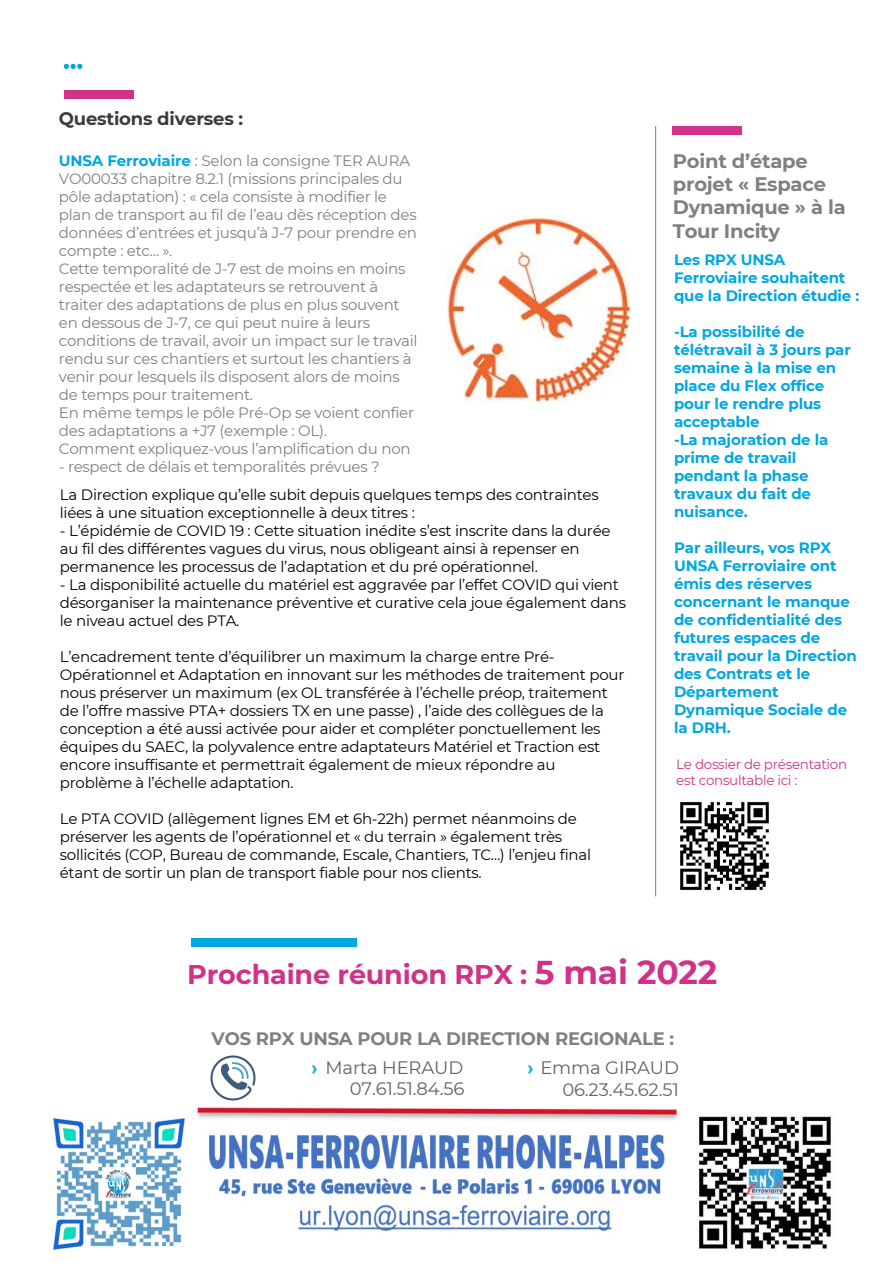
<style>
.page{position:relative;width:893px;height:1263px;background:#fff}
.page>*{position:absolute;margin:0;border:0;box-sizing:border-box;transform-origin:0 0}
.t1{font:700 27px "Montserrat";letter-spacing:-.005em;color:#cf3288}
.t2{font:700 19.5px/23.4px "Montserrat";letter-spacing:-.01em;color:#808080}
.t3{font:700 18px/29.2px "Montserrat";letter-spacing:-.01em;color:#808080}
.t4{font:18px "Montserrat";letter-spacing:-.01em;color:#646363}
.t5{font:700 18px "Montserrat";letter-spacing:-.015em;color:#3c3c3b}
.t6{font:15px/18px "Montserrat";letter-spacing:-.015em;color:#000}
.t7{font:15px/18px "Montserrat";letter-spacing:-.015em;color:#808080}
.t8{font:700 15px/18px "Montserrat";letter-spacing:-.01em;color:#00a7e1}
.t9{font:13.5px/16.2px "Montserrat";letter-spacing:-.025em;color:#cf3288}
.s1{font-weight:700;color:#00a6e1}
.s2{color:#00a6e1}
.s3{font-size:33px}
.s4{font-style:inherit}
.s5{font-family:"Arial";color:#00a7e1}
.s6{font-weight:400;color:#646363}
.s7{font-family:"Arial";font-weight:700;color:#00a7e1}
</style>
<div class="page">
<img style="left:196px;top:1107px;width:637px;height:142px">
<svg style="left:64px;top:64px;width:18px;height:5px"></svg>
<div style="left:64px;top:90px;width:70px;height:8px;background:#d1338a"></div>
<div style="left:191px;top:938px;width:166px;height:8px;background:#00a7e1"></div>
<div style="left:672px;top:126px;width:70px;height:8px;background:#d1338a"></div>
<hr style="left:655px;top:126px;width:1px;height:770px;background:#646363">
<img style="left:51px;top:1115px;width:134px;height:136px">
<img style="left:680px;top:802px;width:89px;height:89px">
<img style="left:446px;top:216px;width:187px;height:186px">
<img style="left:210px;top:1055px;width:46px;height:46px">
<p class="t5" style="left:59px;top:105px;width:186px">Questions diverses :</p>
<p class="t7" style="left:59px;top:151px;width:360px"><span class="s1">UNSA Ferroviaire</span> <span class="s2">:</span> Selon la consigne TER AURA VO00033 chapitre 8.2.1 (missions principales du pôle adaptation) : « cela consiste à modifier le plan de transport au fil de l’eau dès réception des données d’entrées et jusqu’à J-7 pour prendre en compte : etc… ».<br>Cette temporalité de J-7 est de moins en moins respectée et les adaptateurs se retrouvent à traiter des adaptations de plus en plus souvent en dessous de J-7, ce qui peut nuire à leurs conditions de travail, avoir un impact sur le travail rendu sur ces chantiers et surtout les chantiers à venir pour lesquels ils disposent alors de moins de temps pour traitement.<br>En même temps le pôle Pré-Op se voient confier des adaptations a +J7 (exemple : OL).<br>Comment expliquez-vous l’amplification du non</p>
<p class="t7" style="left:59px;top:457px;width:322px">- respect de délais et temporalités prévues ?</p>
<p class="t6" style="left:60px;top:485px;width:540px">La Direction explique qu’elle subit depuis quelques temps des contraintes liées à une situation exceptionnelle à deux titres :</p>
<p class="t6" style="left:60px;top:521px;width:552px">- L’épidémie de COVID 19 : Cette situation inédite s’est inscrite dans la durée au fil des différentes vagues du virus, nous obligeant ainsi à repenser en permanence les processus de l’adaptation et du pré opérationnel.</p>
<p class="t6" style="left:60px;top:575px;width:568px">- La disponibilité actuelle du matériel est aggravée par l’effet COVID qui vient désorganiser la maintenance préventive et curative cela joue également dans le niveau actuel des PTA.</p>
<p class="t6" style="left:60px;top:647px;width:566px">L’encadrement tente d’équilibrer un maximum la charge entre Pré-Opérationnel et Adaptation en innovant sur les méthodes de traitement pour nous préserver un maximum (ex OL transférée à l’échelle préop, traitement de l’offre massive PTA+ dossiers TX en une passe) , l’aide des collègues de la conception a été aussi activée pour aider et compléter ponctuellement les équipes du SAEC, la polyvalence entre adaptateurs Matériel et Traction est encore insuffisante et permettrait également de mieux répondre au problème à l’échelle adaptation.</p>
<p class="t6" style="left:60px;top:809px;width:533px">Le PTA COVID (allègement lignes EM et 6h-22h) permet néanmoins de préserver les agents de l’opérationnel et « du terrain » également très sollicités (COP, Bureau de commande, Escale, Chantiers, TC…) l’enjeu final étant de sortir un plan de transport fiable pour nos clients.</p>
<h2 class="t2" style="left:673px;top:148px;width:174px">Point d’étape projet « Espace<br>Dynamique » à la<br>Tour Incity</h2>
<p class="t8" style="left:674px;top:250px;width:187px">Les RPX UNSA<br>Ferroviaire souhaitent que la Direction étudie :</p>
<p class="t8" style="left:674px;top:322px;width:178px">-La possibilité de télétravail à 3 jours par semaine à la mise en place du Flex office pour le rendre plus acceptable<br>-La majoration de la prime de travail pendant la phase travaux du fait de nuisance.</p>
<p class="t8" style="left:674px;top:538px;width:184px">Par ailleurs, vos RPX<br>UNSA Ferroviaire ont émis des réserves concernant le manque de confidentialité des futures espaces de travail pour la Direction des Contrats et le<br>Département<br>Dynamique Sociale de la DRH.</p>
<p class="t9" style="left:676px;top:756px;width:172px">Le dossier de présentation est consultable ici :</p>
<h1 class="t1" style="left:187px;top:955px;width:532px">Prochaine réunion RPX : <span class="s3">5 mai 2022</span></h1>
<p class="t3" style="left:311px;top:1022px;width:364px;text-indent:-100px">VOS RPX <span class="s4">UNSA</span> POUR LA DIRECTION REGIONALE <span class="s4">: </span><span class="s5">›</span> <span class="s6">Marta HERAUD</span></p>
<p class="t4" style="left:527px;top:1055px;width:153px"><span class="s7">›</span> Emma GIRAUD</p>
<p class="t4" style="left:350px;top:1077px;width:116px">07.61.51.84.56</p>
<p class="t4" style="left:562px;top:1077px;width:118px"><span class="s4">0</span>6.23.45.62.51</p>
</div>
